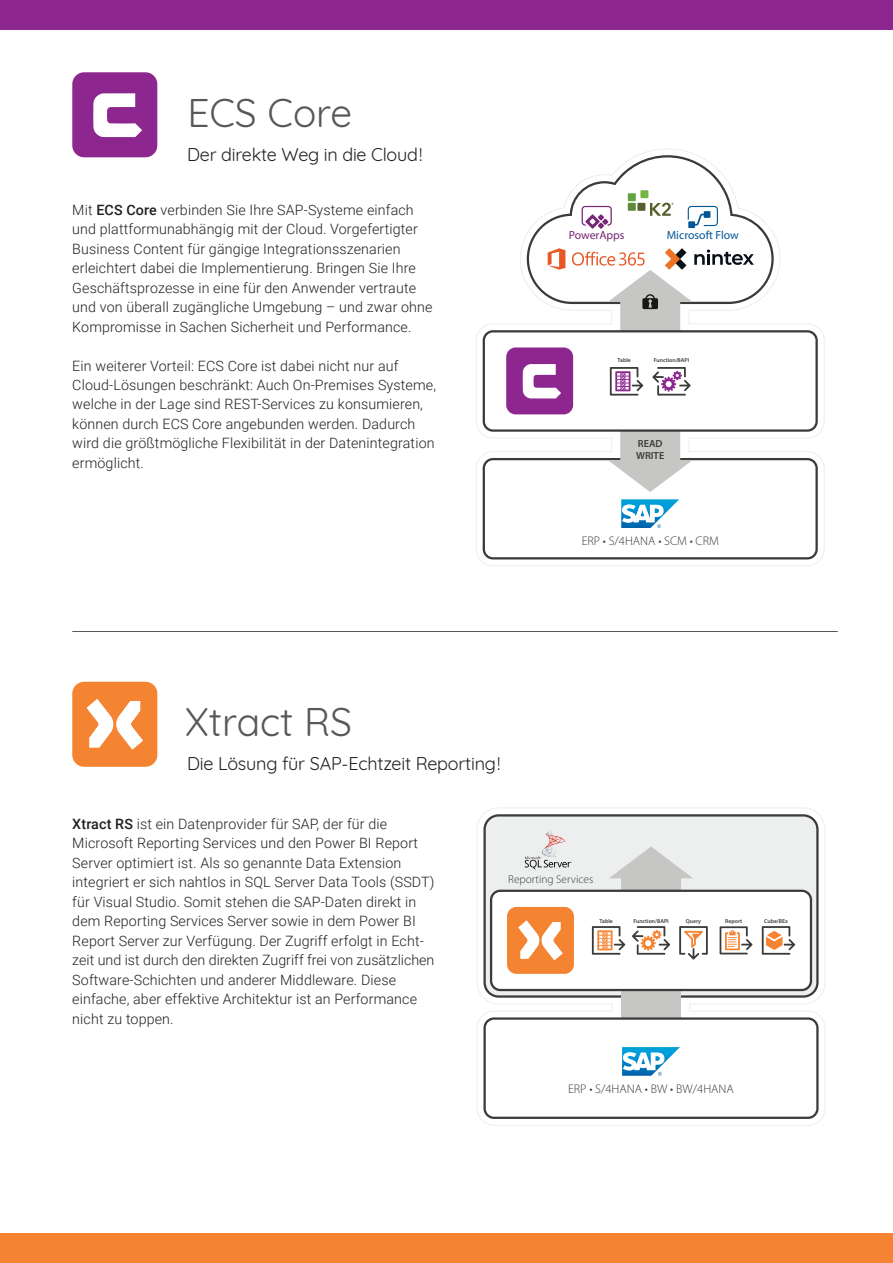
<style>
.page{position:relative;width:893px;height:1263px;background:#fff}
.page>*{position:absolute;margin:0;border:0;box-sizing:border-box;transform-origin:0 0}
.t1{font:39px "Quicksand";color:#57585a}
.t2{font:18px "Quicksand";letter-spacing:-.01em;color:#231f20}
.t3{font:300 14.25px/19.5px "Roboto";letter-spacing:.01em;color:#231f20}
.t4{font:300 12.6px "Myriad Pro";color:#3b3c3a}
.t5{font:11.7px "Myriad Pro";color:#015696}
.t6{font:11.7px "Myriad Pro";color:#762674}
.t7{font:300 11.4px "Myriad Pro";color:#3b3c3a}
.t8{font:600 10.2px/11.4px "Myriad Pro";color:#3b3c3a}
.t9{font:600 5.7px "Myriad Pro";color:#3b3c3a}
.s1{font-weight:500}
</style>
<div class="page">
<div style="left:0;top:0;width:893px;height:30px;background:#8d278f"></div>
<div style="left:72px;top:72px;width:85px;height:85px;background:#8d278f;border-radius:12px"></div>
<svg style="left:93px;top:93px;width:49px;height:44px"></svg>
<div style="left:72px;top:682px;width:85px;height:85px;background:#f58432;border-radius:12px"></div>
<svg style="left:87px;top:699px;width:56px;height:50px"></svg>
<div style="left:0;top:1233px;width:893px;height:30px;background:#f58432"></div>
<hr style="left:72px;top:631px;width:766px;height:1px;background:#57585a">
<svg style="left:477px;top:807px;width:348px;height:319px"></svg>
<svg style="left:483px;top:814px;width:336px;height:17px;background:#d4d6d6"></svg>
<svg style="left:483px;top:831px;width:336px;height:288px"></svg>
<svg style="left:476px;top:148px;width:349px;height:418px"></svg>
<svg style="left:483px;top:155px;width:335px;height:404px"></svg>
<h1 class="t1" style="left:187px;top:83px;width:166px">ECS Core</h1>
<p class="t2" style="left:187px;top:140px;width:237px">Der direkte Weg in die Cloud !</p>
<p class="t3" style="left:72px;top:199px;width:362px">Mit <span class="s1">ECS Core</span> verbinden Sie Ihre SAP-Systeme einfach und plattformunabhängig mit der Cloud. Vorgefertigter Business Content für gängige Integrationsszenarien erleichtert dabei die Implementierung. Bringen Sie Ihre Geschäftsprozesse in eine für den Anwender vertraute und von überall zugängliche Umgebung – und zwar ohne Kompromisse in Sachen Sicherheit und Performance.</p>
<p class="t3" style="left:72px;top:355px;width:365px">Ein weiterer Vorteil: ECS Core ist dabei nicht nur auf Cloud-Lösungen beschränkt: Auch On-Premises Systeme, welche in der Lage sind REST-Services zu konsumieren, können durch ECS Core angebunden werden. Dadurch wird die größtmögliche Flexibilität in der Datenintegration ermöglicht.</p>
<p class="t6" style="left:569px;top:227px;width:57px">PowerApps</p>
<p class="t5" style="left:667px;top:227px;width:74px">Microsoft Flow</p>
<p class="t9" style="left:617px;top:357px;width:15px">Table</p>
<p class="t9" style="left:654px;top:357px;width:37px">Function/BAPI</p>
<p class="t8" style="left:636px;top:438px;width:30px">READ<br>WRITE</p>
<p class="t4" style="left:582px;top:534px;width:139px">ERP • S/4HANA • SCM • CRM</p>
<h1 class="t1" style="left:185px;top:692px;width:168px">Xtract RS</h1>
<p class="t2" style="left:187px;top:750px;width:315px">Die Lösung für SAP-Echtzeit Reporting !</p>
<p class="t3" style="left:72px;top:813px;width:364px"><span class="s1">Xtract RS</span> ist ein Datenprovider für SAP, der für die Microsoft Reporting Services und den Power BI Report Server optimiert ist. Als so genannte Data Extension integriert er sich nahtlos in SQL Server Data Tools (SSDT) für Visual Studio. Somit stehen die SAP-Daten direkt in dem Reporting Services Server sowie in dem Power BI Report Server zur Verfügung. Der Zugriff erfolgt in Echt&shy;zeit und ist durch den direkten Zugriff frei von zusätzlichen Software-Schichten und anderer Middleware. Diese einfache, aber effektive Architektur ist an Performance nicht zu toppen.</p>
<p class="t7" style="left:508px;top:873px;width:87px">Reporting Services</p>
<p class="t9" style="left:599px;top:918px;width:15px">Table</p>
<p class="t9" style="left:633px;top:918px;width:37px">Function/BAPI</p>
<p class="t9" style="left:686px;top:918px;width:17px">Query</p>
<p class="t9" style="left:725px;top:918px;width:18px">Report</p>
<p class="t9" style="left:764px;top:918px;width:25px">Cube/BEx</p>
<p class="t4" style="left:568px;top:1082px;width:167px">ERP • S/4HANA • BW • BW/4HANA</p>
</div>
